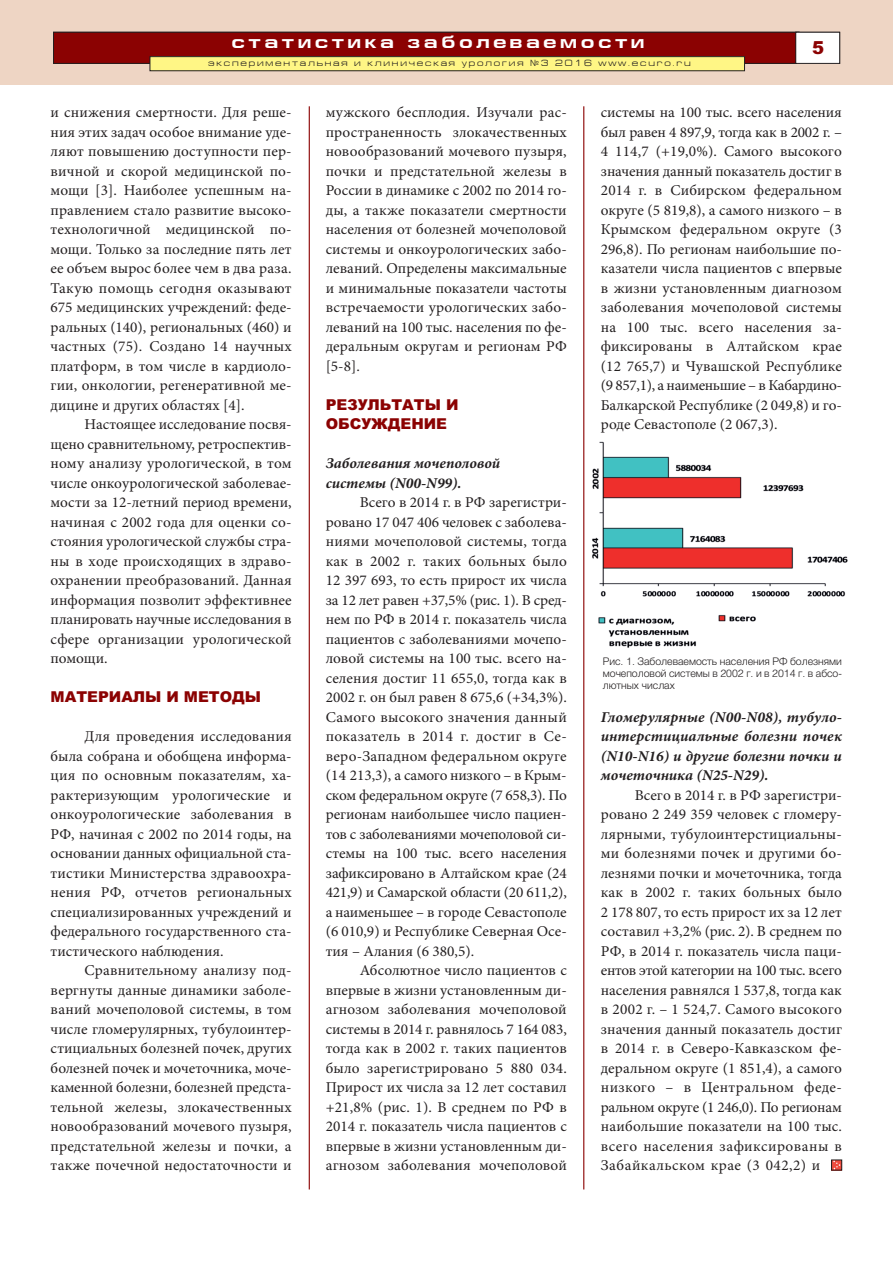
<style>
.page{position:relative;width:893px;height:1263px;background:#fff}
.page>*{position:absolute;margin:0;border:0;box-sizing:border-box;transform-origin:0 0}
.t1{font:700 18px "Europe Ext";letter-spacing:.2em;color:#fff}
.t2{font:900 18px "Arial";color:#8b0202}
.t3{font:15px/19.5px "Minion Pro";letter-spacing:.005em;color:#231f20;text-align:justify}
.t4{font:italic 700 15px/19.5px "Minion Pro";color:#231f20}
.t5{font:900 15px/19.5px "Arial";color:#8b0202}
.t6{font:300 10.5px/12px "Helvetica";color:#231f20;text-align:justify}
.t7{font:9px "Europe Ext Normal";letter-spacing:.2em;color:#231f20}
.s1{font-family:"Helvetica";font-weight:300}
</style>
<div class="page">
<div style="left:0;top:0;width:893px;height:85px;background:#eed5c4"></div>
<hr style="left:309px;top:106px;width:1px;height:1083px;background:#8b0202">
<hr style="left:583px;top:106px;width:1px;height:1083px;background:#8b0202">
<div style="left:831px;top:1160px;width:11px;height:10px;border:1px solid #231f20"></div>
<svg style="left:832px;top:1159px;width:10px;height:11px"></svg>
<div style="left:54px;top:32px;width:745px;height:31px;background:#8b0202"></div>
<div style="left:53px;top:32px;width:746px;height:32px;border:1px solid #231f20"></div>
<div style="left:796px;top:32px;width:44px;height:31px;background:#fff"></div>
<div style="left:795px;top:32px;width:45px;height:32px;border:1px solid #231f20"></div>
<div style="left:150px;top:57px;width:594px;height:14px;background:#fff685"></div>
<div style="left:150px;top:56px;width:595px;height:15px;border:1px solid #231f20"></div>
<img style="left:592px;top:441px;width:256px;height:207px">
<p class="t1" style="left:232px;top:31px;width:414px">статистика заболеваемости</p>
<p class="t7" style="left:208px;top:58px;width:484px">экспериментальная и клиническая урология <span class="s1">№</span>3 2016 www.ecuro.ru</p>
<p class="t1" style="left:320px;top:31px;width:256px">недержание мочи</p>
<p class="t7" style="left:209px;top:57px;width:317px">экспериментальная и клиническая урология</p>
<p class="t7" style="left:540px;top:57px;width:151px">1 2015 www.ecuro.ru</p>
<p class="t2" style="left:812px;top:37px;width:14px">9</p>
<p class="t2" style="left:812px;top:37px;width:14px">5</p>
<p class="t3" style="left:51px;top:104px;width:243px">и снижения смертности. Для реше&shy;ния этих задач особое внимание уде&shy;ляют повышению доступности пер&shy;вичной и скорой медицинской по&shy;мощи [3]. Наиболее успешным на&shy;правлением стало развитие высоко&shy;технологичной медицинской по&shy;мощи. Только за последние пять лет ее объем вырос более чем в два раза.<br>Такую помощь сегодня оказывают 675 медицинских учреждений: феде&shy;ральных (140), региональных (460) и частных (75). Создано 14 научных платформ, в том числе в кардиоло&shy;гии, онкологии, регенеративной ме&shy;дицине и других областях [4].</p>
<p class="t3" style="left:51px;top:416px;width:243px;text-indent:34px">Настоящее исследование посвя&shy;щено сравнительному, ретроспектив&shy;ному анализу урологической, в том числе онкоурологической заболевае&shy;мости за 12-летний период времени, начиная с 2002 года для оценки со&shy;стояния урологической службы стра&shy;ны в ходе происходящих в здраво&shy;охранении преобразований. Данная информация позволит эффективнее планировать научные исследования в сфере организации урологической помощи.</p>
<p class="t5" style="left:51px;top:687px;width:212px">МАТЕРИАЛЫ И МЕТОДЫ</p>
<p class="t3" style="left:51px;top:728px;width:243px;text-indent:34px">Для проведения исследования была собрана и обобщена информа&shy;ция по основным показателям, ха&shy;рактеризующим урологические и онкоурологические заболевания в РФ, начиная с 2002 по 2014 годы, на основании данных официальной ста&shy;тистики Министерства здравоохра&shy;нения РФ, отчетов региональных специализированных учреждений и федерального государственного ста&shy;тистического наблюдения.</p>
<p class="t3" style="left:51px;top:962px;width:243px;text-indent:34px">Сравнительному анализу под&shy;вергнуты данные динамики заболе&shy;ваний мочеполовой системы, в том числе гломерулярных, тубулоинтер&shy;стициальных болезней почек, других болезней почек и мочеточника, моче&shy;каменной болезни, болезней предста&shy;тельной железы, злокачественных новообразований мочевого пузыря, предстательной железы и почки, а также почечной недостаточности и</p>
<p class="t3" style="left:326px;top:104px;width:243px">мужского бесплодия. Изучали рас&shy;пространенность злокачественных новообразований мочевого пузыря, почки и предстательной железы в России в динамике с 2002 по 2014 го&shy;ды, а также показатели смертности населения от болезней мочеполовой системы и онкоурологических забо&shy;леваний. Определены максимальные и минимальные показатели частоты встречаемости урологических забо&shy;леваний на 100 тыс. населения по фе&shy;деральным округам и регионам РФ [5-8].</p>
<p class="t5" style="left:326px;top:395px;width:134px">РЕЗУЛЬТАТЫ И<br>ОБСУЖДЕНИЕ</p>
<p class="t4" style="left:326px;top:455px;width:176px">Заболевания мочеполовой системы (N00-N99).</p>
<p class="t3" style="left:326px;top:494px;width:243px;text-indent:34px">Всего в 2014 г. в РФ зарегистри&shy;ровано 17 047 406 человек с заболева&shy;ниями мочеполовой системы, тогда как в 2002 г. таких больных было 12 397 693, то есть прирост их числа за 12 лет равен +37,5% (рис. 1). В сред&shy;нем по РФ в 2014 г. показатель числа пациентов с заболеваниями мочепо&shy;ловой системы на 100 тыс. всего на&shy;селения достиг 11 655,0, тогда как в 2002 г. он был равен 8 675,6 (+34,3%).<br>Самого высокого значения данный показатель в 2014 г. достиг в Се&shy;веро-Западном федеральном округе (14 213,3), а самого низкого – в Крым&shy;ском федеральном округе (7 658,3). По регионам наибольшее число пациен&shy;тов с заболеваниями мочеполовой си&shy;стемы на 100 тыс. всего населения зафиксировано в Алтайском крае (24<br>421,9) и Самарской области (20 611,2), а наименьшее – в городе Севастополе (6 010,9) и Республике Северная Осе&shy;тия – Алания (6 380,5).</p>
<p class="t3" style="left:326px;top:962px;width:243px;text-indent:34px">Абсолютное число пациентов с впервые в жизни установленным ди&shy;агнозом заболевания мочеполовой системы в 2014 г. равнялось 7 164 083, тогда как в 2002 г. таких пациентов было зарегистрировано 5 880 034.<br>Прирост их числа за 12 лет составил +21,8% (рис. 1). В среднем по РФ в 2014 г. показатель числа пациентов с впервые в жизни установленным ди&shy;агнозом заболевания мочеполовой</p>
<p class="t3" style="left:601px;top:104px;width:243px">системы на 100 тыс. всего населения был равен 4 897,9, тогда как в 2002 г. – 4 114,7 (+19,0%). Самого высокого значения данный показатель достиг в 2014 г. в Сибирском федеральном округе (5 819,8), а самого низкого – в Крымском федеральном округе (3<br>296,8). По регионам наибольшие по&shy;казатели числа пациентов с впервые в жизни установленным диагнозом заболевания мочеполовой системы на 100 тыс. всего населения за&shy;фиксированы в Алтайском крае (12 765,7) и Чувашской Республике (9 857,1), а наименьшие – в Кабардино-Балкарской Республике (2 049,8) и го&shy;роде Севастополе (2 067,3).</p>
<p class="t6" style="left:603px;top:655px;width:241px">Рис. 1. Заболеваемость населения РФ болезнями мочеполовой системы в 2002 г. и в 2014 г. в абсо&shy;лютных числах</p>
<p class="t4" style="left:601px;top:708px;width:243px;text-align:justify">Гломерулярные (N00-N08), тубуло&shy;интерстициальные болезни почек (N10-N16) и другие болезни почки и мочеточника (N25-N29).</p>
<p class="t3" style="left:601px;top:786px;width:243px;text-indent:34px">Всего в 2014 г. в РФ зарегистри&shy;ровано 2 249 359 человек с гломеру&shy;лярными, тубулоинтерстициальны&shy;ми болезнями почек и другими бо&shy;лезнями почки и мочеточника, тогда как в 2002 г. таких больных было 2 178 807, то есть прирост их за 12 лет составил +3,2% (рис. 2). В среднем по РФ, в 2014 г. показатель числа паци&shy;ентов этой категории на 100 тыс. всего населения равнялся 1 537,8, тогда как в 2002 г. – 1 524,7. Самого высокого значения данный показатель достиг в 2014 г. в Северо-Кавказском фе&shy;деральном округе (1 851,4), а самого низкого – в Центральном феде&shy;ральном округе (1 246,0). По регионам наибольшие показатели на 100 тыс. всего населения зафиксированы в Забайкальском крае (3 042,2) и</p>
</div>
